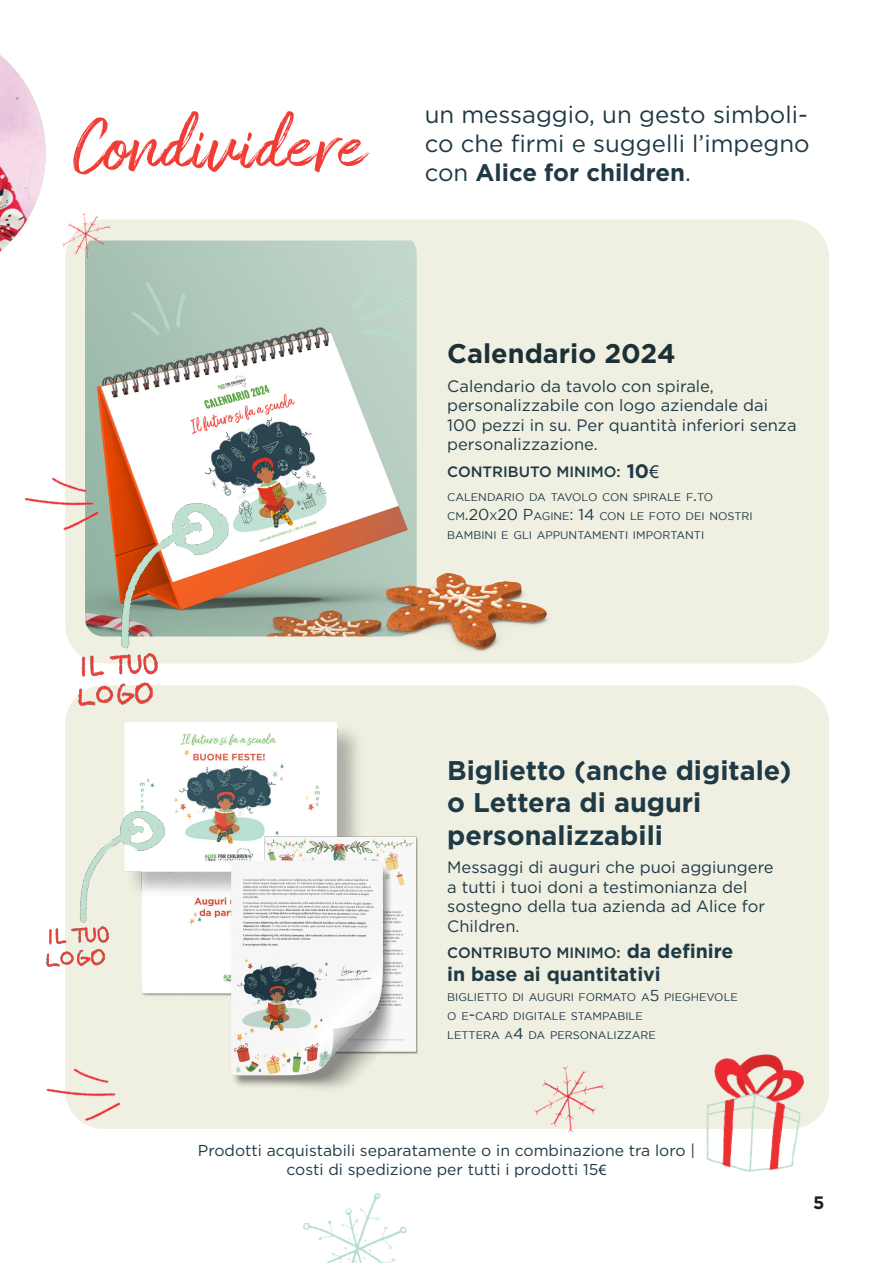
<style>
.page{position:relative;width:893px;height:1263px;background:#fff}
.page>*{position:absolute;margin:0;border:0;box-sizing:border-box;transform-origin:0 0}
.t1{font:75px "Amithen";color:#f03d36}
.t2{font:700 27px/32.4px "Gotham";color:#1f3945}
.t3{font:700 27px "Gotham";color:#1d3036}
.t4{font:24px/28.8px "Gotham";color:#1f3945;text-align:justify}
.t5{font:700 19.5px "Gotham";color:#1f3945}
.t6{font:700 18px "Gotham";color:#231f20}
.descrizione-prodotti{font:16.5px/19.5px "Gotham";color:#1f3945}
.descrizione-tecnica{font:15.75px/18.9px "Gotham";color:#1f3945;text-align:center}
.t7{font:500 15px "Gotham";color:#1f3945}
.descrizione-tecnica-2{font:10.95px/18.9px "Gotham";color:#1f3945}
.s1{font-weight:700}
.s2{font-family:"Myriad Pro";font-weight:400}
.s3{font-size:15.75px}
.s4{font-family:"Myriad Pro"}
</style>
<div class="page">
<img style="left:303px;top:1193px;width:104px;height:70px">
<img style="left:0;top:55px;width:46px;height:182px">
<img style="left:0;top:236px;width:15px;height:16px">
<div style="left:65px;top:685px;width:764px;height:444px;background:#efefe2;border-radius:38px"></div>
<div style="left:65px;top:220px;width:764px;height:443px;background:#efefe2;border-radius:38px"></div>
<img style="left:551px;top:1071px;width:54px;height:62px">
<img style="left:706px;top:1054px;width:108px;height:118px">
<img style="left:124px;top:722px;width:234px;height:61px">
<img style="left:178px;top:241px;width:239px;height:395px">
<img style="left:24px;top:425px;width:154px;height:106px">
<img style="left:371px;top:499px;width:213px;height:165px">
<img style="left:308px;top:240px;width:109px;height:148px">
<img style="left:85px;top:219px;width:181px;height:206px">
<img style="left:47px;top:928px;width:26px;height:38px">
<img style="left:78px;top:503px;width:151px;height:203px">
<img style="left:73px;top:783px;width:510px;height:340px">
<img style="left:43px;top:196px;width:84px;height:77px">
<p class="t1" style="left:73px;top:101px;width:293px">Condividere</p>
<p class="t4" style="left:425px;top:100px;width:387px">un messaggio, un gesto simboli&shy;co che firmi e suggelli l’impegno con <span class="s1">Alice for children</span>.</p>
<p class="t3" style="left:447px;top:335px;width:230px">Calendario 2024</p>
<p class="descrizione-prodotti" style="left:447px;top:376px;width:351px">Calendario da tavolo con spirale, personalizzabile con logo aziendale dai 100 pezzi in su. Per quantità inferiori senza personalizzazione.</p>
<p class="t5" style="left:627px;top:458px;width:34px">10<span class="s2">€</span></p>
<p class="t7" style="left:447px;top:461px;width:175px">CONTRIBUTO MINIMO:</p>
<p class="descrizione-tecnica-2" style="left:447px;top:487px;width:307px">CALENDARIO DA TAVOLO CON SPIRALE F<span class="s3">.</span>TO<br>CM<span class="s3">.20</span>X<span class="s3">20 P</span>AGINE<span class="s3">: 14</span> CON LE FOTO DEI NOSTRI<br>BAMBINI E GLI APPUNTAMENTI IMPORTANTI</p>
<p class="t2" style="left:447px;top:754px;width:346px">Biglietto (anche digitale) o Lettera di auguri personalizzabili</p>
<p class="descrizione-prodotti" style="left:447px;top:857px;width:328px">Messaggi di auguri che puoi aggiungere a tutti i tuoi doni a testimonianza del sostegno della tua azienda ad Alice for<br>Children.</p>
<p class="t5" style="left:627px;top:938px;width:108px">da definire</p>
<p class="t5" style="left:447px;top:961px;width:215px">in base ai quantitativi</p>
<p class="t7" style="left:447px;top:943px;width:175px">CONTRIBUTO MINIMO:</p>
<p class="descrizione-tecnica-2" style="left:447px;top:988px;width:292px">BIGLIETTO DI AUGURI FORMATO A<span class="s3">5</span> PIEGHEVOLE<br>O E<span class="s3">-</span>CARD DIGITALE STAMPABILE<br>LETTERA A<span class="s3">4</span> DA PERSONALIZZARE</p>
<p class="descrizione-tecnica" style="left:198px;top:1140px;width:499px">Prodotti acquistabili separatamente o in combinazione tra loro | costi di spedizione per tutti i prodotti 15<span class="s4">€</span></p>
<p class="t6" style="left:813px;top:1191px;width:13px">5</p>
</div>
